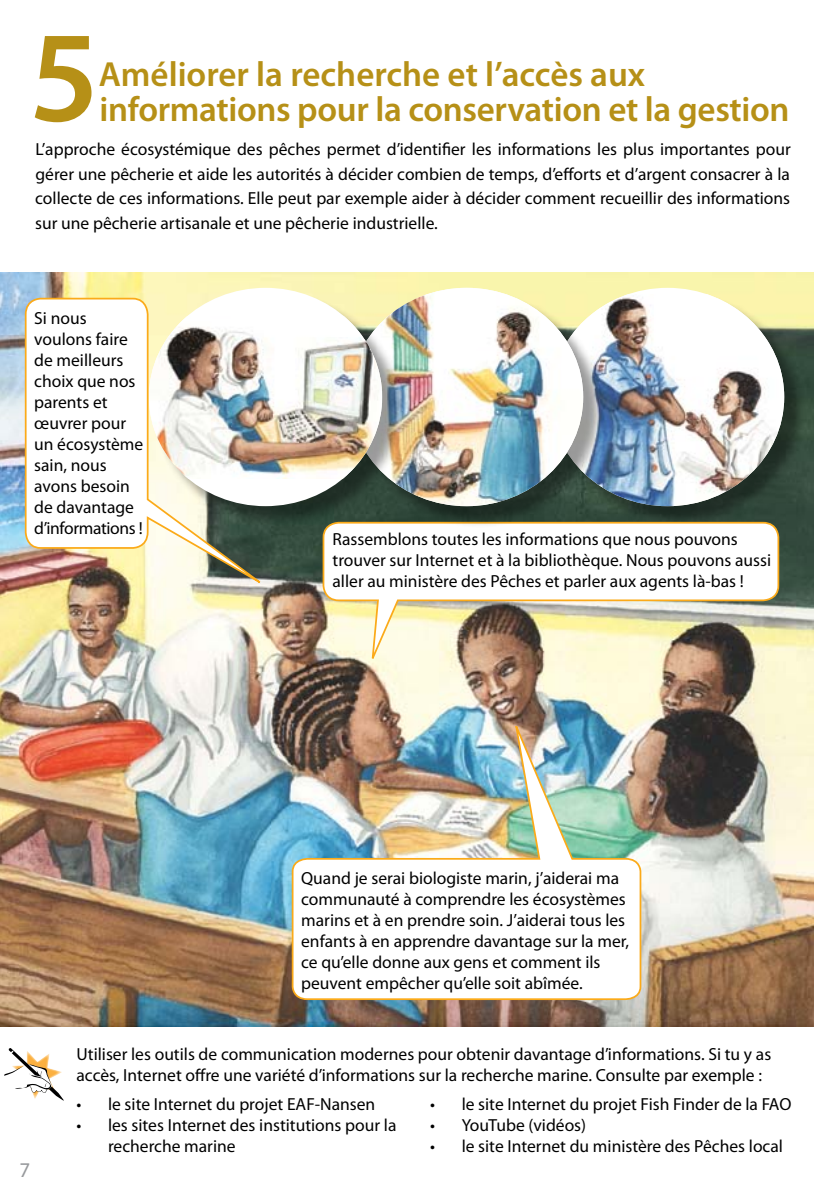
<style>
.page{position:relative;width:814px;height:1191px;background:#fff}
.page>*{position:absolute;margin:0;border:0;box-sizing:border-box;transform-origin:0 0}
.t1{font:600 130.38px "Myriad Pro";color:#b69017}
.t2{font:600 35px/35px "Myriad Pro";letter-spacing:-.01em;color:#b69017}
.t3{font:21px "Myriad Pro";color:#97999c}
.t4{font:17.5px/21px "Myriad Pro";color:#000}
</style>
<div class="page">
<hr style="left:813px;top:0;width:1px;height:149px;background:#fbaa19">
<img style="left:0;top:273px;width:814px;height:753px">
<div style="left:553px;top:290px;width:252px;height:238px;background:#000;opacity:.4"></div>
<img style="left:604px;top:294px;width:180px;height:212px">
<svg style="left:322px;top:521px;width:458px;height:148px"></svg>
<img style="left:291px;top:711px;width:351px;height:290px">
<svg style="left:4px;top:1048px;width:60px;height:52px"></svg>
<div style="left:352px;top:290px;width:252px;height:238px;background:#000;opacity:.4"></div>
<img style="left:350px;top:288px;width:233px;height:218px">
<div style="left:151px;top:290px;width:252px;height:238px;background:#000;opacity:.4"></div>
<div style="left:149px;top:288px;width:233px;height:218px;background:#fff;border-radius:50%"></div>
<img style="left:285px;top:316px;width:97px;height:163px">
<img style="left:24px;top:297px;width:261px;height:302px">
<h1 class="t1" style="left:29px;top:-6px;width:71px">5</h1>
<h2 class="t2" style="left:99px;top:56px;width:692px">Améliorer la recherche et l’accès aux informations pour la conservation et la gestion</h2>
<p class="t4" style="left:35px;top:137px;width:757px;line-height:24.5px;text-align:justify">L’approche écosystémique des pêches permet d’identifier les informations les plus importantes pour gérer une pêcherie et aide les autorités à décider combien de temps, d’efforts et d’argent consacrer à la collecte de ces informations. Elle peut par exemple aider à décider comment recueillir des informations sur une pêcherie artisanale et une pêcherie industrielle.</p>
<p class="t4" style="left:34px;top:307px;width:110px">Si nous voulons faire de meilleurs choix que nos parents et œuvrer pour un écosystème sain, nous avons besoin de davantage d’informations !</p>
<p class="t4" style="left:332px;top:528px;width:440px">Rassemblons toutes les informations que nous pouvons trouver sur Internet et à la bibliothèque. Nous pouvons aussi aller au ministère des Pêches et parler aux agents là-bas !</p>
<p class="t4" style="left:301px;top:867px;width:329px">Quand je serai biologiste marin, j’aiderai ma communauté à comprendre les écosystèmes marins et à en prendre soin. J’aiderai tous les enfants à en apprendre davantage sur la mer, ce qu’elle donne aux gens et comment ils peuvent empêcher qu’elle soit abîmée.</p>
<p class="t4" style="left:76px;top:1043px;width:696px">Utiliser les outils de communication modernes pour obtenir davantage d’informations. Si tu y as accès, Internet offre une variété d’informations sur la recherche marine. Consulte par exemple :</p>
<p class="t3" style="left:19px;top:1157px;width:12px">7</p>
<p class="t4" style="left:76px;top:1093px;width:300px">• le site Internet du projet EAF-Nansen</p>
<p class="t4" style="left:108px;top:1114px;width:290px;text-indent:-32px">• les sites Internet des institutions pour la recherche marine</p>
<p class="t4" style="left:430px;top:1093px;width:363px">• le site Internet du projet Fish Finder de la FAO</p>
<p class="t4" style="left:430px;top:1114px;width:157px">• YouTube (vidéos)</p>
<p class="t4" style="left:430px;top:1135px;width:354px">• le site Internet du ministère des Pêches local</p>
</div>
